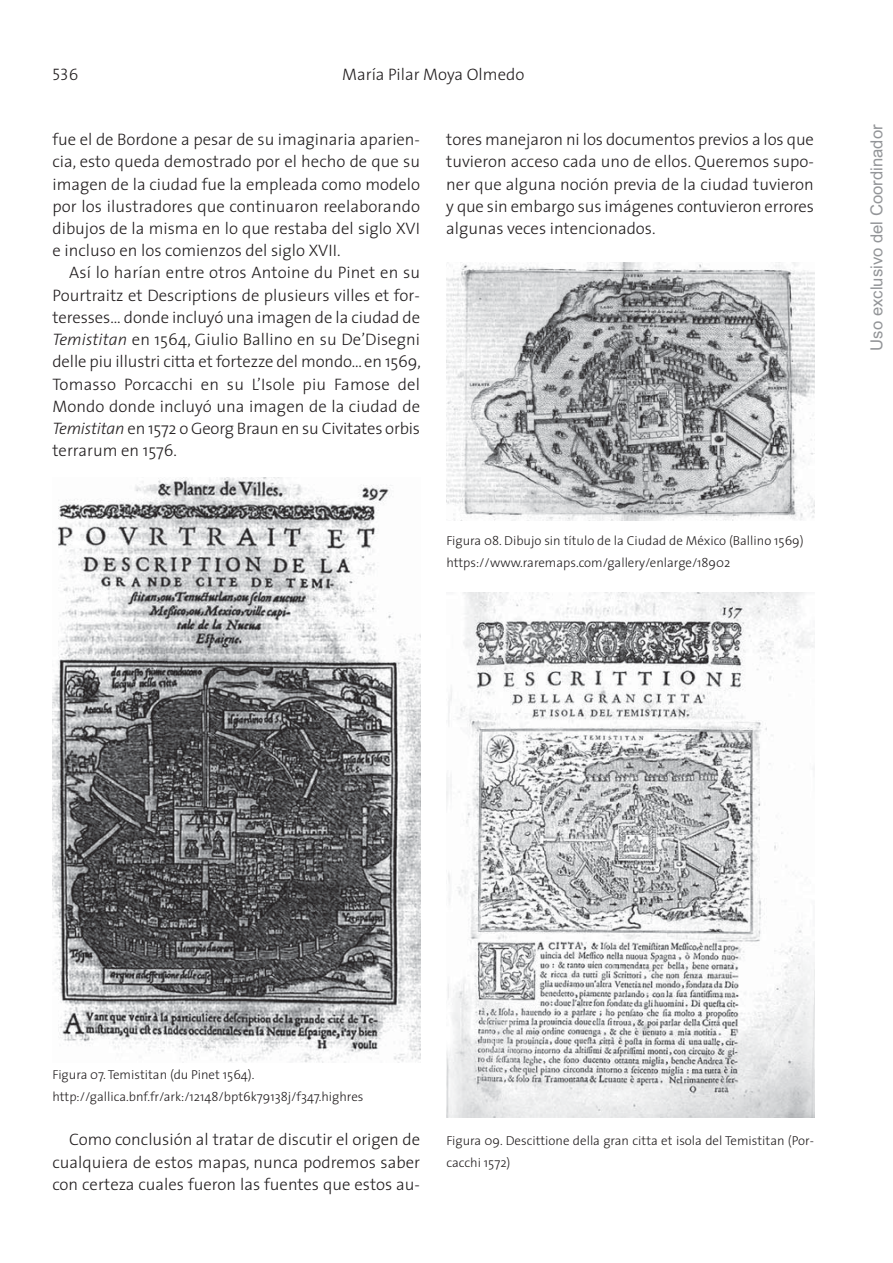
<style>
.page{position:relative;width:893px;height:1263px;background:#fff}
.page>*{position:absolute;margin:0;border:0;box-sizing:border-box;transform-origin:0 0}
.t1{font:300 16.65px/22.2px "The Sans";color:#231f20;text-align:justify}
.t2{font:16.65px "Arial";color:#939598}
.t3{font:16.65px "The Sans Light Caps";color:#231f20}
.t4{font:300 12.9px/22.2px "The Sans";color:#231f20}
.s1{font-style:italic}
</style>
<div class="page">
<img style="left:52px;top:477px;width:368px;height:586px">
<img style="left:446px;top:263px;width:368px;height:257px">
<img style="left:446px;top:593px;width:368px;height:525px">
<p class="t3" style="left:53px;top:61px;width:27px">536</p>
<p class="t1" style="left:342px;top:65px;width:184px">María Pilar Moya Olmedo</p>
<p class="t1" style="left:52px;top:130px;width:369px">fue el de Bordone a pesar de su imaginaria aparien&shy;cia, esto queda demostrado por el hecho de que su imagen de la ciudad fue la empleada como modelo por los ilustradores que continuaron reelaborando dibujos de la misma en lo que restaba del siglo XVI e incluso en los comienzos del siglo XVII.</p>
<p class="t1" style="left:52px;top:263px;width:370px;text-indent:17px">Así lo harían entre otros Antoine du Pinet en su Pourtraitz et Descriptions de plusieurs villes et for&shy;teresses… donde incluyó una imagen de la ciudad de <span class="s1">Temistitan</span> en 1564, Giulio Ballino en su De’Disegni delle piu illustri citta et fortezze del mondo... en 1569, Tomasso Porcacchi en su L’Isole piu Famose del Mondo donde incluyó una imagen de la ciudad de <span class="s1">Temistitan</span> en 1572 o Georg Braun en su Civitates orbis terrarum en 1576.</p>
<p class="t1" style="left:446px;top:130px;width:369px">tores manejaron ni los documentos previos a los que tuvieron acceso cada uno de ellos. Queremos supo&shy;ner que alguna noción previa de la ciudad tuvieron y que sin embargo sus imágenes contuvieron errores algunas veces intencionados.</p>
<p class="t4" style="left:446px;top:531px;width:359px">Figura 08. Dibujo sin título de la Ciudad de México (Ballino 1569) https://www.raremaps.com/gallery/enlarge/18902</p>
<p class="t2" style="left:867px;top:351px;width:228px;rotate:-90deg">Uso exclusivo del Coordinador</p>
<p class="t4" style="left:53px;top:1064px;width:312px">Figura 07. Temistitan (du Pinet 1564). http://gallica.bnf.fr/ark:/12148/bpt6k79138j/f347.highres</p>
<p class="t1" style="left:52px;top:1130px;width:369px;text-indent:17px">Como conclusión al tratar de discutir el origen de cualquiera de estos mapas, nunca podremos saber con certeza cuales fueron las fuentes que estos au-</p>
<p class="t4" style="left:446px;top:1131px;width:369px">Figura 09. Descittione della gran citta et isola del Temistitan (Por&shy;cacchi 1572)</p>
</div>
